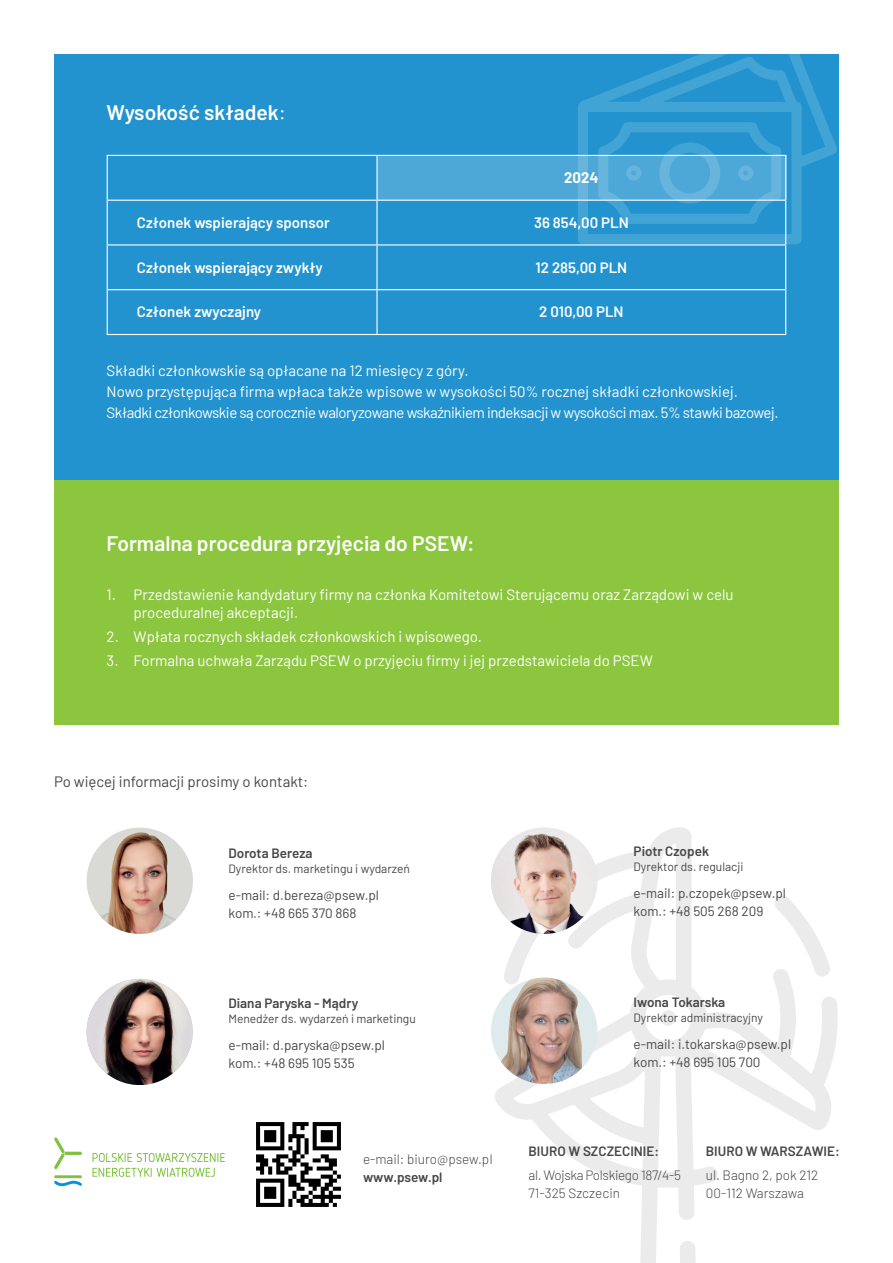
<style>
.page{position:relative;width:893px;height:1263px;background:#fff}
.page>*{position:absolute;margin:0;border:0;box-sizing:border-box;transform-origin:0 0}
.t1{font:600 21px "Barlow";color:#fff}
.t2{font:15px/21px "Barlow";color:#fff}
.t3{font:600 15px "Barlow";color:#fff}
.t4{font:15px "Barlow";color:#454647}
.t5{font:700 15px "Barlow";color:#fff}
.t6{font:13.5px/18px "Barlow";color:#454647}
.t7{font:600 13.5px "Barlow";color:#454647}
.t8{font:300 13.5px/18px "Barlow";color:#454647}
.t9{font:300 13.5px/18px "Barlow";letter-spacing:-.025em;color:#454647}
.t10{font:12px "Barlow";color:#454647}
.t11{font:700 10.95px "Arial";color:#000001}
.s1{font-weight:400}
</style>
<div class="page">
<svg style="left:493px;top:827px;width:345px;height:436px"></svg>
<svg style="left:774px;top:895px;width:57px;height:82px"></svg>
<div style="left:660px;top:1010px;width:16px;height:16px;background:#ebebeb;border-radius:50%"></div>
<div style="left:54px;top:54px;width:785px;height:426px;background:#2293ce"></div>
<div style="left:54px;top:480px;width:785px;height:244px;background:#8bc63e"></div>
<img style="left:87px;top:827px;width:106px;height:107px;border-radius:53px">
<img style="left:491px;top:978px;width:106px;height:106px;border-radius:53px">
<svg style="left:578px;top:54px;width:259px;height:190px"></svg>
<svg style="left:598px;top:122px;width:184px;height:102px"></svg>
<img style="left:491px;top:827px;width:106px;height:107px;border-radius:53px">
<img style="left:256px;top:1122px;width:85px;height:85px">
<hr style="left:64px;top:1152px;width:18px;height:3px;background:#7fc241;border-radius:2px">
<svg style="left:54px;top:1137px;width:11px;height:32px"></svg>
<hr style="left:54px;top:1175px;width:28px;height:3px;background:#7fc241">
<svg style="left:54px;top:1180px;width:28px;height:7px"></svg>
<svg style="left:93px;top:1153px;width:132px;height:24px"></svg>
<svg style="left:378px;top:156px;width:407px;height:44px;background:#52aad8"></svg>
<hr style="left:107px;top:155px;width:270px;height:1px;background:#fff">
<hr style="left:107px;top:156px;width:1px;height:44px;background:#fff">
<hr style="left:377px;top:155px;width:409px;height:1px;background:#fff">
<hr style="left:376px;top:156px;width:2px;height:44px;background:#fff">
<hr style="left:785px;top:156px;width:1px;height:44px;background:#fff">
<hr style="left:107px;top:200px;width:270px;height:1px;background:#fff">
<hr style="left:107px;top:201px;width:1px;height:43px;background:#fff">
<hr style="left:377px;top:200px;width:409px;height:1px;background:#fff">
<hr style="left:376px;top:201px;width:2px;height:43px;background:#fff">
<hr style="left:785px;top:201px;width:1px;height:43px;background:#fff">
<hr style="left:107px;top:244px;width:270px;height:1px;background:#fff">
<hr style="left:107px;top:245px;width:1px;height:44px;background:#fff">
<hr style="left:377px;top:244px;width:409px;height:1px;background:#fff">
<hr style="left:376px;top:245px;width:2px;height:44px;background:#fff">
<hr style="left:785px;top:245px;width:1px;height:44px;background:#fff">
<hr style="left:107px;top:289px;width:270px;height:1px;background:#fff">
<hr style="left:107px;top:290px;width:1px;height:44px;background:#fff">
<hr style="left:377px;top:289px;width:409px;height:1px;background:#fff">
<hr style="left:376px;top:290px;width:2px;height:44px;background:#fff">
<hr style="left:785px;top:290px;width:1px;height:44px;background:#fff">
<hr style="left:107px;top:334px;width:270px;height:1px;background:#fff">
<hr style="left:377px;top:334px;width:409px;height:1px;background:#fff">
<img style="left:87px;top:979px;width:106px;height:106px;border-radius:53px">
<h1 class="t1" style="left:107px;top:97px;width:181px">Wysokość składek<span class="s1">:</span></h1>
<p class="t5" style="left:564px;top:167px;width:36px">2024</p>
<p class="t3" style="left:137px;top:212px;width:194px">Członek wspierający sponsor</p>
<p class="t3" style="left:534px;top:212px;width:96px">36 854,00 PLN</p>
<p class="t3" style="left:137px;top:256px;width:187px">Członek wspierający zwykły</p>
<p class="t3" style="left:535px;top:256px;width:93px">12 285,00 PLN</p>
<p class="t3" style="left:137px;top:301px;width:126px">Członek zwyczajny</p>
<p class="t3" style="left:539px;top:301px;width:86px">2 010,00 PLN</p>
<p class="t2" style="left:107px;top:359px;width:673px">Składki członkowskie są opłacane na 12 miesięcy z góry.<br>Nowo przystępująca firma wpłaca także wpisowe w wysokości 50% rocznej składki członkowskiej.<br>Składki członkowskie są corocznie waloryzowane wskaźnikiem indeksacji w wysokości max. 5% stawki bazowej.</p>
<h1 class="t1" style="left:107px;top:528px;width:369px">Formalna procedura przyjęcia do PSEW:</h1>
<p class="t2" style="left:134px;top:585px;width:601px;line-height:18px;text-indent:-27px">1. Przedstawienie kandydatury firmy na członka Komitetowi Sterującemu oraz Zarządowi w celu proceduralnej akceptacji.</p>
<p class="t2" style="left:107px;top:625px;width:377px">2. Wpłata rocznych składek członkowskich i wpisowego.</p>
<p class="t2" style="left:107px;top:649px;width:548px">3. Formalna uchwała Zarządu PSEW o przyjęciu firmy i jej przedstawiciela do PSEW</p>
<p class="t4" style="left:54px;top:770px;width:256px">Po więcej informacji prosimy o kontakt:</p>
<p class="t7" style="left:228px;top:843px;width:86px">Dorota Bereza</p>
<p class="t10" style="left:228px;top:859px;width:183px">Dyrektor ds. marketingu i wydarzeń</p>
<p class="t6" style="left:228px;top:884px;width:152px">e-mail: d.bereza@psew.pl kom.: +48 665 370 868</p>
<p class="t7" style="left:228px;top:993px;width:131px">Diana Paryska - Mądry</p>
<p class="t10" style="left:228px;top:1010px;width:189px">Menedżer ds. wydarzeń i marketingu</p>
<p class="t6" style="left:228px;top:1035px;width:158px">e-mail: d.paryska@psew.pl kom.: +48 695 105 535</p>
<p class="t11" style="left:253px;top:1055px;width:53px">QR CODE</p>
<p class="t8" style="left:363px;top:1149px;width:131px">e-mail: biuro@psew.pI</p>
<p class="t7" style="left:363px;top:1167px;width:81px">www.psew.pl</p>
<p class="t7" style="left:634px;top:841px;width:77px">Piotr Czopek</p>
<p class="t10" style="left:634px;top:858px;width:111px">Dyrektor ds. regulacji</p>
<p class="t6" style="left:634px;top:883px;width:154px">e-mail: p.czopek@psew.pl kom.: +48 505 268 209</p>
<p class="t7" style="left:634px;top:992px;width:93px">Iwona Tokarska</p>
<p class="t10" style="left:634px;top:1009px;width:131px">Dyrektor administracyjny</p>
<p class="t6" style="left:634px;top:1034px;width:159px">e-mail: i.tokarska@psew.pl kom.: +48 695 105 700</p>
<p class="t7" style="left:529px;top:1141px;width:132px">BIURO W SZCZECINIE:</p>
<p class="t9" style="left:529px;top:1165px;width:154px">al. Wojska Polskiego 187/4-5<br>71-325 Szczecin</p>
<p class="t7" style="left:706px;top:1141px;width:135px">BIURO W WARSZAWIE:</p>
<p class="t8" style="left:706px;top:1165px;width:114px">ul. Bagno 2, pok 212<br>00-112 Warszawa</p>
</div>
